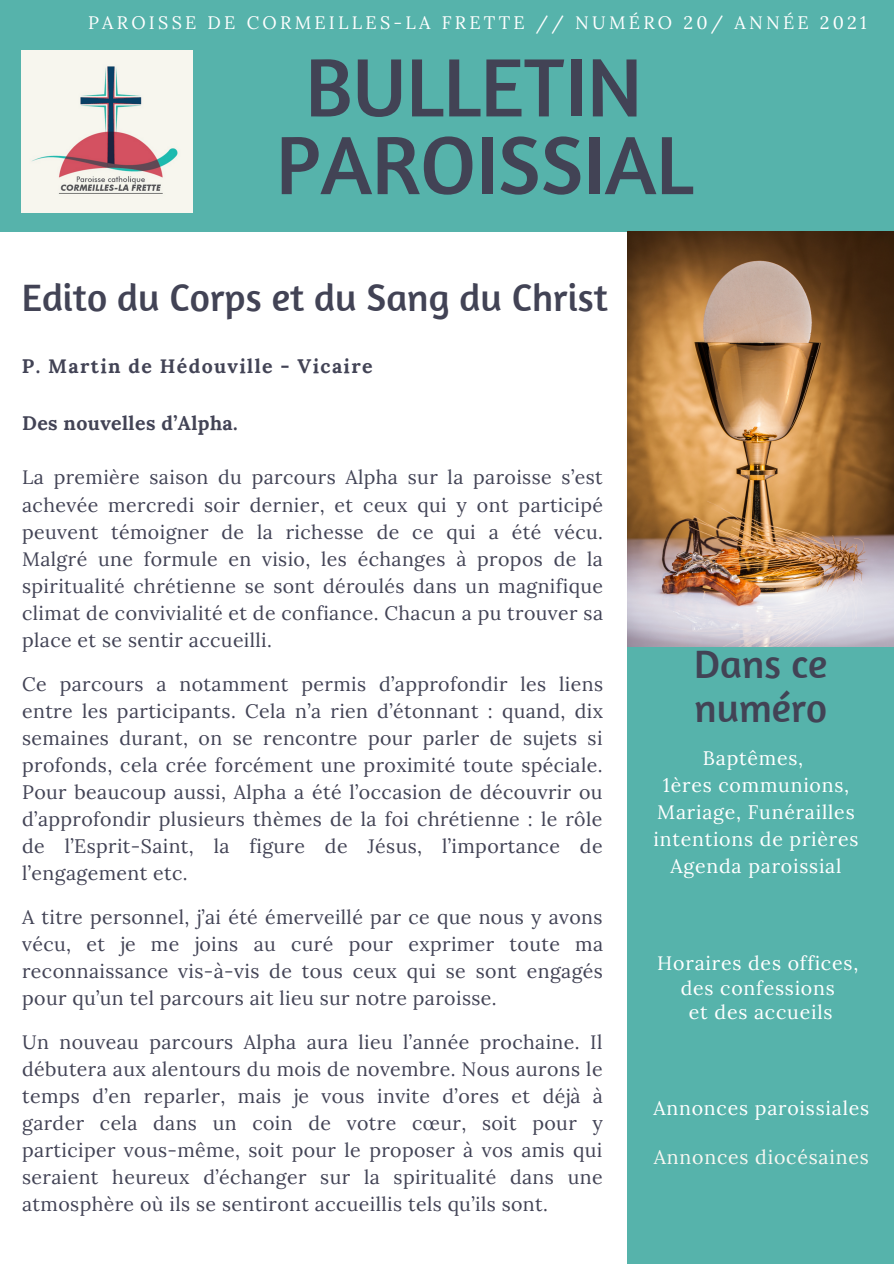
<style>
.page{position:relative;width:894px;height:1264px;background:#fff}
.page>*{position:absolute;margin:0;border:0;box-sizing:border-box;transform-origin:0 0}
.t1{font:84px/77.7px "Amaranth";color:#424355;text-align:center}
.t2{font:40.5px/44px "Amaranth";color:#424355}
.t3{font:39px "Amaranth";color:#424355}
.t4{font:19.5px/27px "Lora";letter-spacing:.02em;color:#424355;text-align:justify}
.t5{font:19.5px "Lora";letter-spacing:.04em;color:#fff}
.t6{font:700 19.5px "Lora";letter-spacing:.07em;color:#424355}
.t7{font:700 19.5px "Lora";letter-spacing:.02em;color:#424355}
.t8{font:19.5px "Lora";letter-spacing:.04em;color:#f8f7f2}
.t9{font:18px "Lora";letter-spacing:.18em;color:#fff}
</style>
<div class="page">
<div style="left:627px;top:639px;width:266px;height:624px;background:#56b3ab"></div>
<div style="left:0;top:0;width:893px;height:232px;background:#56b3ab"></div>
<img style="left:22px;top:51px;width:170px;height:162px">
<img style="left:627px;top:231px;width:266px;height:415px">
<p class="t9" style="left:88px;top:11px;width:780px">PAROISSE DE CORMEILLES-LA FRETTE // NUMÉRO 20/ ANNÉE 2021</p>
<p class="t1" style="left:276px;top:46px;width:419px">BULLETIN<br>PAROISSIAL</p>
<p class="t3" style="left:22px;top:272px;width:587px">Edito du Corps et du Sang du Christ</p>
<p class="t6" style="left:22px;top:353px;width:352px">P. Martin de Hédouville - Vicaire</p>
<p class="t7" style="left:22px;top:411px;width:217px">Des nouvelles d’Alpha.</p>
<p class="t4" style="left:22px;top:464px;width:582px">La première saison du parcours Alpha sur la paroisse s’est achevée mercredi soir dernier, et ceux qui y ont participé peuvent témoigner de la richesse de ce qui a été vécu.<br>Malgré une formule en visio, les échanges à propos de la spiritualité chrétienne se sont déroulés dans un magnifique climat de convivialité et de confiance. Chacun a pu trouver sa place et se sentir accueilli.</p>
<p class="t4" style="left:22px;top:670px;width:582px">Ce parcours a notamment permis d’approfondir les liens entre les participants. Cela n’a rien d’étonnant : quand, dix semaines durant, on se rencontre pour parler de sujets si profonds, cela crée forcément une proximité toute spéciale.<br>Pour beaucoup aussi, Alpha a été l’occasion de découvrir ou d’approfondir plusieurs thèmes de la foi chrétienne : le rôle de l’Esprit-Saint, la figure de Jésus, l’importance de l’engagement etc.</p>
<p class="t4" style="left:22px;top:903px;width:582px">A titre personnel, j’ai été émerveillé par ce que nous y avons vécu, et je me joins au curé pour exprimer toute ma reconnaissance vis-à-vis de tous ceux qui se sont engagés pour qu’un tel parcours ait lieu sur notre paroisse.</p>
<p class="t4" style="left:22px;top:1028px;width:582px">Un nouveau parcours Alpha aura lieu l’année prochaine. Il débutera aux alentours du mois de novembre. Nous aurons le temps d’en reparler, mais je vous invite d’ores et déjà à garder cela dans un coin de votre cœur, soit pour y participer vous-même, soit pour le proposer à vos amis qui seraient heureux d’échanger sur la spiritualité dans une atmosphère où ils se sentiront accueillis tels qu’ils sont.</p>
<p class="t2" style="left:694px;top:641px;width:134px">Dans ce numéro</p>
<p class="t5" style="left:702px;top:745px;width:102px">Baptêmes,</p>
<p class="t5" style="left:662px;top:772px;width:188px">1ères communions,</p>
<p class="t5" style="left:657px;top:799px;width:199px">Mariage, Funérailles</p>
<p class="t5" style="left:653px;top:826px;width:206px">intentions de prières</p>
<p class="t5" style="left:670px;top:853px;width:172px">Agenda paroissial</p>
<p class="t5" style="left:657px;top:950px;width:202px">Horaires des offices,</p>
<p class="t5" style="left:680px;top:974px;width:155px">des confessions</p>
<p class="t5" style="left:688px;top:999px;width:145px">et des accueils</p>
<p class="t5" style="left:653px;top:1095px;width:217px">Annonces paroissiales</p>
<p class="t8" style="left:653px;top:1144px;width:216px">Annonces diocésaines</p>
</div>
